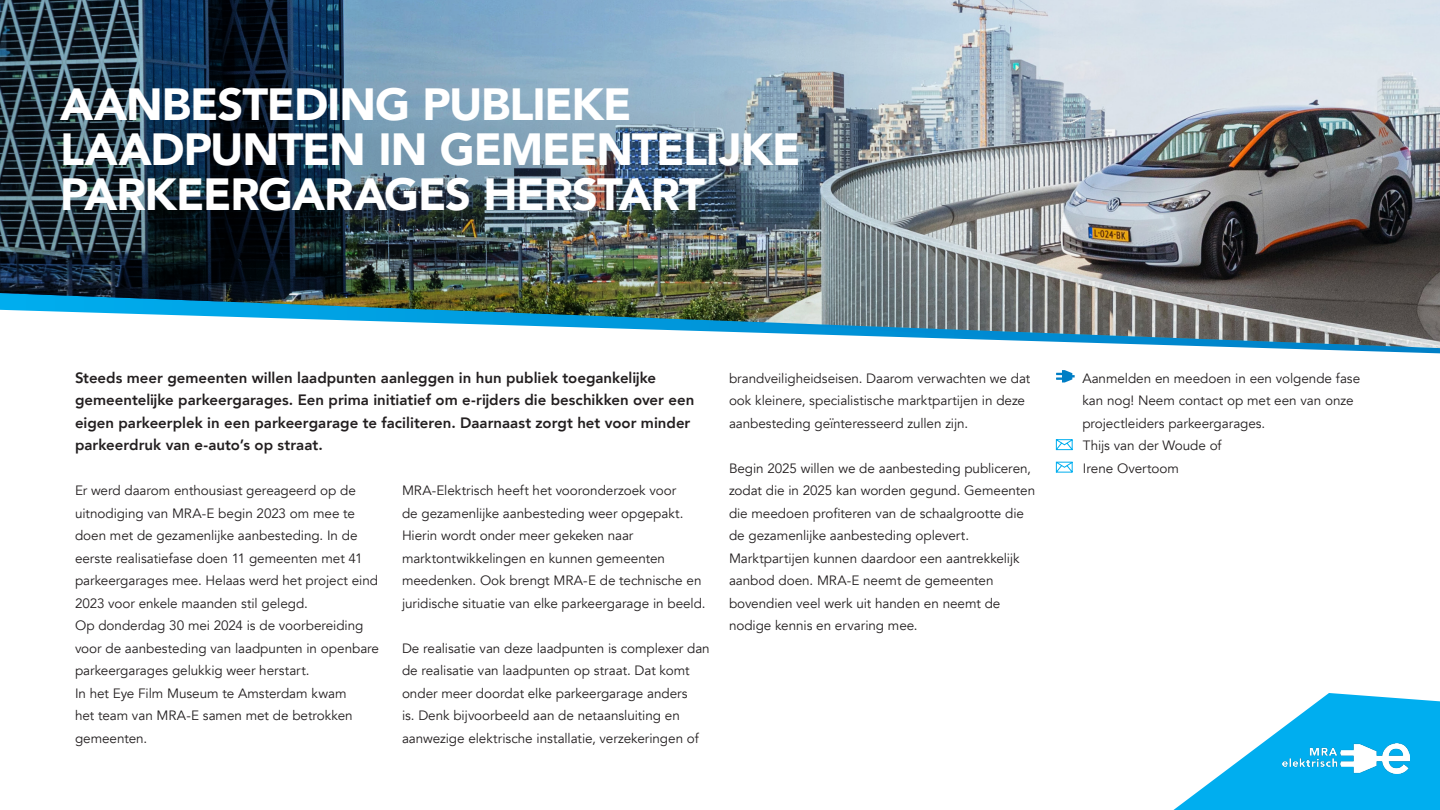
<style>
.page{position:relative;width:1440px;height:810px;background:#fff}
.page>*{position:absolute;margin:0;border:0;box-sizing:border-box;transform-origin:0 0}
.ArtikelKop{font:900 45px/45px "Avenir";letter-spacing:-.025em;color:#fff}
.Inleiding{font:800 15px/22.5px "Avenir";color:#231f20}
.t1{font:13.5px/22.5px "Avenir";letter-spacing:-.005em;color:#231f20}
</style>
<div class="page">
<svg style="left:1056px;top:370px;width:19px;height:13px"></svg>
<svg style="left:1055px;top:439px;width:18px;height:12px"></svg>
<svg style="left:1055px;top:461px;width:18px;height:12px"></svg>
<img style="left:0;top:0;width:1440px;height:354px">
<svg style="left:1173px;top:693px;width:267px;height:117px"></svg>
<img style="left:1282px;top:744px;width:128px;height:29px">
<p class="ArtikelKop" style="left:60px;top:81px;width:742px">AANBESTEDING PUBLIEKE<br>LAADPUNTEN IN GEMEENTELIJKE<br>PARKEERGARAGES HERSTART</p>
<p class="Inleiding" style="left:75px;top:366px;width:621px">Steeds meer gemeenten willen laadpunten aanleggen in hun publiek toegankelijke gemeentelijke parkeergarages. Een prima initiatief om e-rijders die beschikken over een eigen parkeerplek in een parkeergarage te faciliteren. Daarnaast zorgt het voor minder parkeerdruk van e-auto’s op straat.</p>
<p class="t1" style="left:75px;top:479px;width:305px">Er werd daarom enthousiast gereageerd op de uitnodiging van MRA-E begin 2023 om mee te doen met de gezamenlĳke aanbesteding. In de eerste realisatiefase doen 11 gemeenten met 41 parkeergarages mee. Helaas werd het project eind 2023 voor enkele maanden stil gelegd.</p>
<p class="t1" style="left:75px;top:614px;width:306px">Op donderdag 30 mei 2024 is de voorbereiding voor de aanbesteding van laadpunten in openbare parkeergarages gelukkig weer herstart.</p>
<p class="t1" style="left:75px;top:682px;width:279px">In het Eye Film Museum te Amsterdam kwam het team van MRA-E samen met de betrokken gemeenten.</p>
<p class="t1" style="left:402px;top:479px;width:305px">MRA-Elektrisch heeft het vooronderzoek voor<br>de gezamenlĳke aanbesteding weer opgepakt.<br>Hierin wordt onder meer gekeken naar marktontwikkelingen en kunnen gemeenten meedenken. Ook brengt MRA-E de technische en juridische situatie van elke parkeergarage in beeld.</p>
<p class="t1" style="left:402px;top:637px;width:309px">De realisatie van deze laadpunten is complexer dan de realisatie van laadpunten op straat. Dat komt onder meer doordat elke parkeergarage anders<br>is. Denk bĳvoorbeeld aan de netaansluiting en aanwezige elektrische installatie, verzekeringen of</p>
<p class="t1" style="left:729px;top:367px;width:303px">brandveiligheidseisen. Daarom verwachten we dat ook kleinere, specialistische marktpartĳen in deze aanbesteding geïnteresseerd zullen zijn.</p>
<p class="t1" style="left:729px;top:457px;width:308px">Begin 2025 willen we de aanbesteding publiceren, zodat die in 2025 kan worden gegund. Gemeenten die meedoen profiteren van de schaalgrootte die de gezamenlĳke aanbesteding oplevert.</p>
<p class="t1" style="left:729px;top:547px;width:292px">Marktpartĳen kunnen daardoor een aantrekkelĳk aanbod doen. MRA-E neemt de gemeenten bovendien veel werk uit handen en neemt de nodige kennis en ervaring mee.</p>
<p class="t1" style="left:1082px;top:367px;width:279px">Aanmelden en meedoen in een volgende fase kan nog! Neem contact op met een van onze projectleiders parkeergarages.</p>
<p class="t1" style="left:1083px;top:434px;width:140px">Thijs van der Woude of<br>Irene Overtoom</p>
</div>
